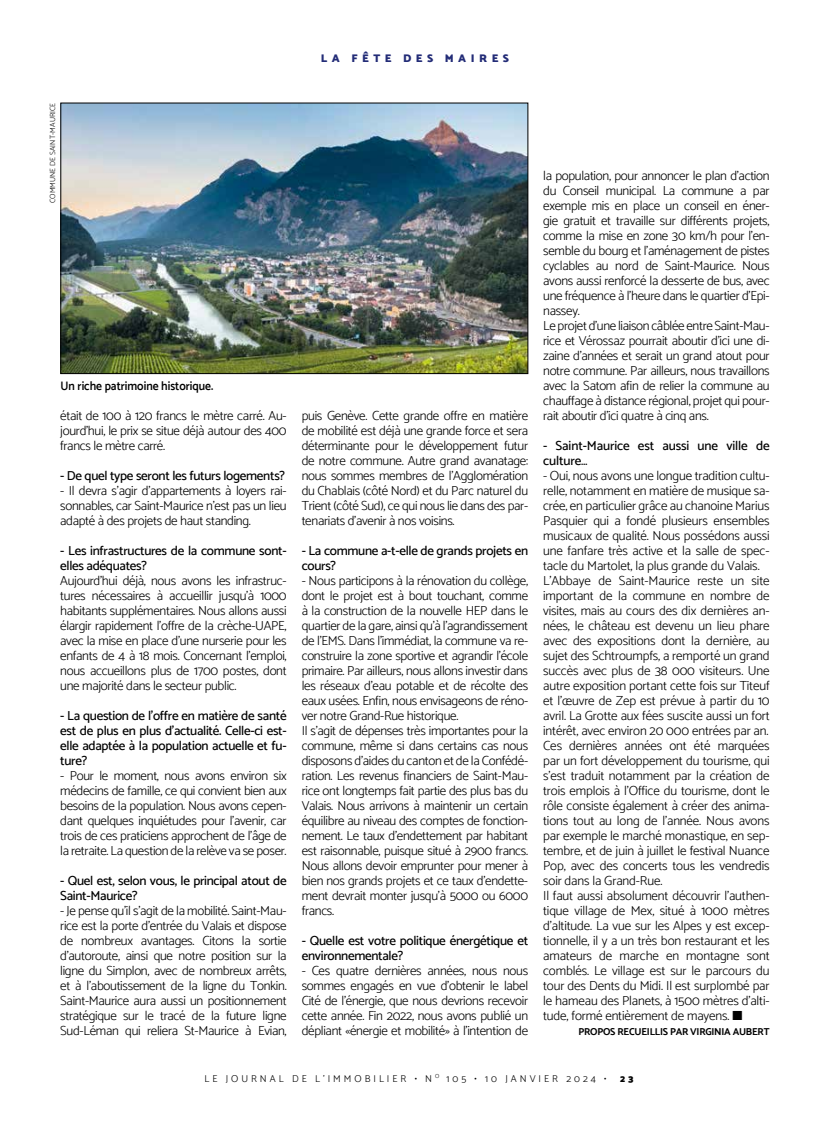
<style>
.page{position:relative;width:830px;height:1134px;background:#fff}
.page>*{position:absolute;margin:0;border:0;box-sizing:border-box;transform-origin:0 0}
.t1{font:300 13.12px/15px "Catamaran";letter-spacing:-.02em;color:#000;text-align:justify}
.t2{font:500 13.12px/15px "Catamaran";letter-spacing:-.02em;color:#000}
.t3{font:600 12.5px "Catamaran";color:#000;scale:.92 1}
.t4{font:900 11.25px "Catamaran";letter-spacing:.4em;color:#232c77}
.t5{font:300 10px "Catamaran";letter-spacing:.3em;color:#000}
.t6{font:700 10px "Catamaran";letter-spacing:-.02em;color:#000}
.t7{font:900 10px "Catamaran";color:#000}
.t8{font:300 7.5px "Catamaran";letter-spacing:.01em;color:#000}
</style>
<div class="page">
<img style="left:62px;top:105px;width:464px;height:267px">
<div style="left:60px;top:103px;width:468px;height:271px;border:1px solid #000"></div>
<p class="t4" style="left:321px;top:52px;width:190px">LA FÊTE DES MAIRES</p>
<p class="t8" style="left:48px;top:203px;width:102px;rotate:-90deg">COMMUNE DE SAINT-MAURICE</p>
<p class="t1" style="left:543px;top:168px;width:228px;text-align:left">la population, pour annoncer le plan d’action du Conseil municipal. La commune a par exemple mis en place un conseil en éner&shy;gie gratuit et travaille sur différents projets, comme la mise en zone 30 km/h pour l’en&shy;semble du bourg et l’aménagement de pistes cyclables au nord de Saint-Maurice. Nous avons aussi renforcé la desserte de bus, avec une fréquence à l’heure dans le quartier d’Epi&shy;nassey.<br>Le projet d’une liaison câblée entre Saint-Mau&shy;rice et Vérossaz pourrait aboutir d’ici une di&shy;zaine d’années et serait un grand atout pour notre commune. Par ailleurs, nous travaillons avec la Satom afin de relier la commune au chauffage à distance régional, projet qui pour&shy;rait aboutir d’ici quatre à cinq ans.</p>
<p class="t2" style="left:543px;top:438px;width:228px">- Saint-Maurice est aussi une ville de culture…</p>
<p class="t1" style="left:543px;top:468px;width:228px;text-align:left">- Oui, nous avons une longue tradition cultu&shy;relle, notamment en matière de musique sa&shy;crée, en particulier grâce au chanoine Marius Pasquier qui a fondé plusieurs ensembles musicaux de qualité. Nous possédons aussi une fanfare très active et la salle de spec&shy;tacle du Martolet, la plus grande du Valais.<br>L’Abbaye de Saint-Maurice reste un site important de la commune en nombre de visites, mais au cours des dix dernières an&shy;nées, le château est devenu un lieu phare avec des expositions dont la dernière, au sujet des Schtroumpfs, a remporté un grand succès avec plus de 38 000 visiteurs. Une autre exposition portant cette fois sur Titeuf et l’œuvre de Zep est prévue à partir du 10 avril. La Grotte aux fées suscite aussi un fort intérêt, avec environ 20 000 entrées par an.<br>Ces dernières années ont été marquées par un fort développement du tourisme, qui s’est traduit notamment par la création de trois emplois à l’Office du tourisme, dont le rôle consiste également à créer des anima&shy;tions tout au long de l’année. Nous avons par exemple le marché monastique, en sep&shy;tembre, et de juin à juillet le festival Nuance Pop, avec des concerts tous les vendredis soir dans la Grand-Rue.<br>Il faut aussi absolument découvrir l’authen&shy;tique village de Mex, situé à 1000 mètres d’altitude. La vue sur les Alpes y est excep&shy;tionnelle, il y a un très bon restaurant et les amateurs de marche en montagne sont comblés. Le village est sur le parcours du tour des Dents du Midi. Il est surplombé par le hameau des Planets, à 1500 mètres d’alti&shy;tude, formé entièrement de mayens. ■</p>
<p class="t6" style="left:578px;top:1026px;width:192px">PROPOS RECUEILLIS PAR VIRGINIA AUBERT</p>
<p class="t5" style="left:204px;top:1072px;width:403px">LE JOURNAL DE L’IMMOBILIER • N <sup>O</sup> 105 • 10 JANVIER 2024 •</p>
<p class="t7" style="left:620px;top:1072px;width:15px">2 3</p>
<p class="t3" style="left:60px;top:378px;width:167px">Un riche patrimoine historique.</p>
<p class="t1" style="left:60px;top:408px;width:228px">était de 100 à 120 francs le mètre carré. Au&shy;jourd’hui, le prix se situe déjà autour des 400 francs le mètre carré.</p>
<p class="t2" style="left:60px;top:468px;width:226px">- De quel type seront les futurs logements?</p>
<p class="t1" style="left:60px;top:483px;width:228px">- Il devra s’agir d’appartements à loyers rai&shy;sonnables, car Saint-Maurice n’est pas un lieu adapté à des projets de haut standing.</p>
<p class="t2" style="left:60px;top:543px;width:228px">- Les infrastructures de la commune sont&shy;elles adéquates?</p>
<p class="t1" style="left:60px;top:573px;width:228px">Aujourd’hui déjà, nous avons les infrastruc&shy;tures nécessaires à accueillir jusqu’à 1000 habitants supplémentaires. Nous allons aussi élargir rapidement l’offre de la crèche-UAPE, avec la mise en place d’une nurserie pour les enfants de 4 à 18 mois. Concernant l’emploi, nous accueillons plus de 1700 postes, dont une majorité dans le secteur public.</p>
<p class="t2" style="left:60px;top:708px;width:228px;text-align:justify">- La question de l’offre en matière de santé est de plus en plus d’actualité. Celle-ci est&shy;elle adaptée à la population actuelle et fu&shy;ture?</p>
<p class="t1" style="left:60px;top:768px;width:228px">- Pour le moment, nous avons environ six médecins de famille, ce qui convient bien aux besoins de la population. Nous avons cepen&shy;dant quelques inquiétudes pour l’avenir, car trois de ces praticiens approchent de l’âge de la retraite. La question de la relève va se poser.</p>
<p class="t2" style="left:60px;top:873px;width:228px">- Quel est, selon vous, le principal atout de<br>Saint-Maurice?</p>
<p class="t1" style="left:60px;top:903px;width:228px">- Je pense qu’il s’agit de la mobilité. Saint-Mau&shy;rice est la porte d’entrée du Valais et dispose de nombreux avantages. Citons la sortie d’autoroute, ainsi que notre position sur la ligne du Simplon, avec de nombreux arrêts, et à l’aboutissement de la ligne du Tonkin.<br>Saint-Maurice aura aussi un positionnement stratégique sur le tracé de la future ligne Sud-Léman qui reliera St-Maurice à Evian,</p>
<p class="t1" style="left:301px;top:408px;width:228px">puis Genève. Cette grande offre en matière de mobilité est déjà une grande force et sera déterminante pour le développement futur de notre commune. Autre grand avanatage: nous sommes membres de l’Agglomération du Chablais (côté Nord) et du Parc naturel du Trient (côté Sud), ce qui nous lie dans des par&shy;tenariats d’avenir à nos voisins.</p>
<p class="t2" style="left:301px;top:543px;width:228px">- La commune a-t-elle de grands projets en cours?</p>
<p class="t1" style="left:301px;top:573px;width:228px;text-align:left">- Nous participons à la rénovation du collège, dont le projet est à bout touchant, comme à la construction de la nouvelle HEP dans le quartier de la gare, ainsi qu’à l’agrandissement de l’EMS. Dans l’immédiat, la commune va re&shy;construire la zone sportive et agrandir l’école primaire. Par ailleurs, nous allons investir dans les réseaux d’eau potable et de récolte des eaux usées. Enfin, nous envisageons de réno&shy;ver notre Grand-Rue historique.<br>Il s’agit de dépenses très importantes pour la commune, même si dans certains cas nous disposons d’aides du canton et de la Confédé&shy;ration. Les revenus financiers de Saint-Mau&shy;rice ont longtemps fait partie des plus bas du Valais. Nous arrivons à maintenir un certain équilibre au niveau des comptes de fonction&shy;nement. Le taux d’endettement par habitant est raisonnable, puisque situé à 2900 francs.<br>Nous allons devoir emprunter pour mener à bien nos grands projets et ce taux d’endette&shy;ment devrait monter jusqu’à 5000 ou 6000 francs.</p>
<p class="t2" style="left:301px;top:933px;width:228px">- Quelle est votre politique énergétique et environnementale?</p>
<p class="t1" style="left:301px;top:963px;width:228px">- Ces quatre dernières années, nous nous sommes engagés en vue d’obtenir le label Cité de l’énergie, que nous devrions recevoir cette année. Fin 2022, nous avons publié un dépliant «énergie et mobilité» à l’intention de</p>
</div>
